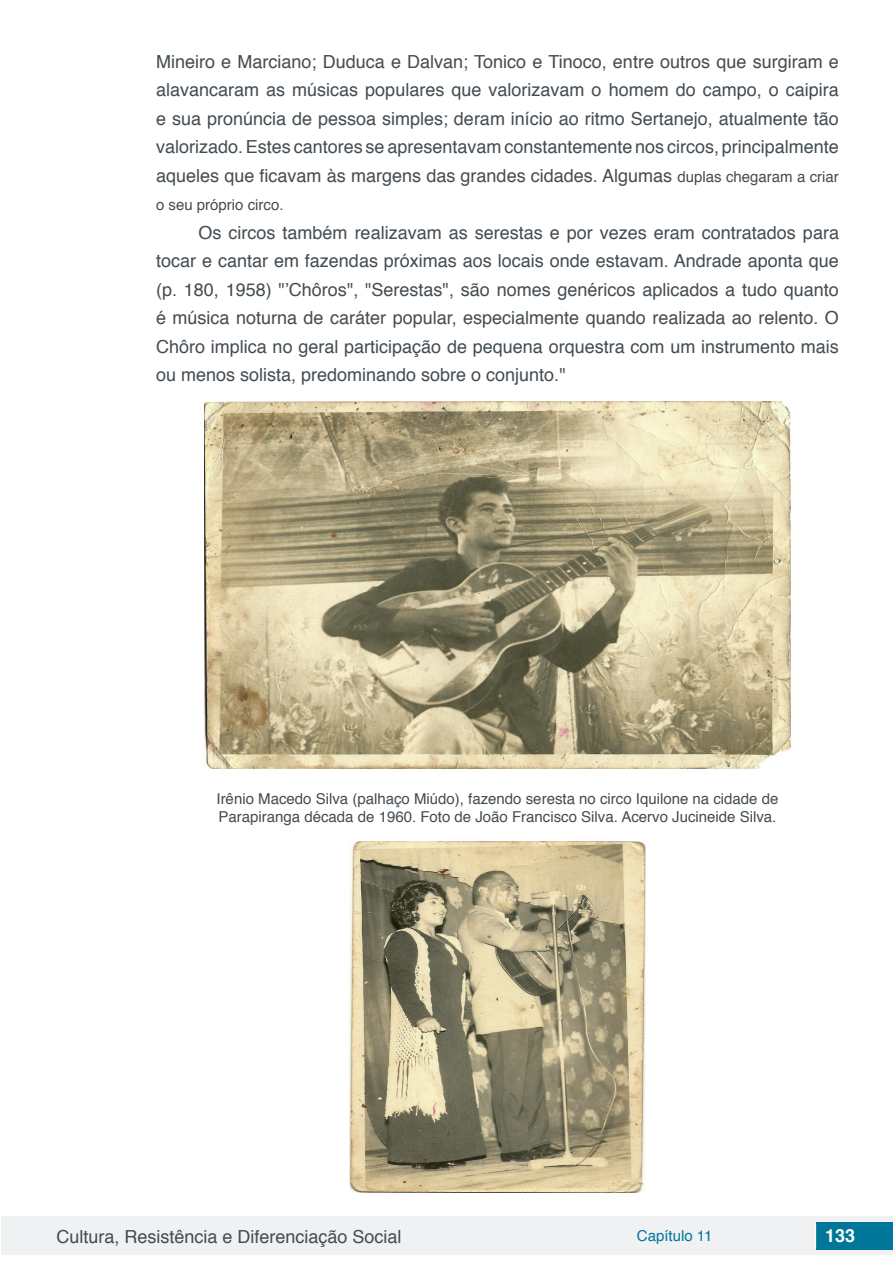
<style>
.page{position:relative;width:893px;height:1263px;background:#fff}
.page>*{position:absolute;margin:0;border:0;box-sizing:border-box;transform-origin:0 0}
.t1{font:18px/28.5px "Helvetica";color:#434c52;text-align:justify}
.t2{font:700 18px "Helvetica";color:#fff}
.t3{font:15px/18px "Helvetica";color:#434c52}
.t4{font:15px "Helvetica";color:#007699}
.s1{font-size:15px}
</style>
<div class="page">
<div style="left:1px;top:1216px;width:891px;height:38px;background:#f0f1f2"></div>
<div style="left:816px;top:1222px;width:77px;height:27px;background:#007699"></div>
<svg style="left:815px;top:1224px;width:1px;height:24px"></svg>
<img style="left:204px;top:401px;width:587px;height:368px">
<img style="left:350px;top:842px;width:295px;height:350px">
<p class="t1" style="left:156px;top:47px;width:684px">Mineiro e Marciano; Duduca e Dalvan; Tonico e Tinoco, entre outros que surgiram e alavancaram as músicas populares que valorizavam o homem do campo, o caipira e sua pronúncia de pessoa simples; deram início ao ritmo Sertanejo, atualmente tão valorizado. Estes cantores se apresentavam constantemente nos circos, principalmente aqueles que ficavam às margens das grandes cidades. Algumas <span class="s1">duplas chegaram a criar</span></p>
<p class="t3" style="left:156px;top:196px;width:129px">o seu próprio circo.</p>
<p class="t1" style="left:156px;top:218px;width:684px;text-indent:43px">Os circos também realizavam as serestas e por vezes eram contratados para tocar e cantar em fazendas próximas aos locais onde estavam. Andrade aponta que (p. 180, 1958) "’Chôros", "Serestas", são nomes genéricos aplicados a tudo quanto é música noturna de caráter popular, especialmente quando realizada ao relento. O Chôro implica no geral participação de pequena orquestra com um instrumento mais ou menos solista, predominando sobre o conjunto."</p>
<p class="t3" style="left:216px;top:790px;width:563px">Irênio Macedo Silva (palhaço Miúdo), fazendo seresta no circo Iquilone na cidade de<br>Parapiranga década de 1960. Foto de João Francisco Silva. Acervo Jucineide Silva.</p>
<p class="t1" style="left:56px;top:1223px;width:347px">Cultura, Resistência e Diferenciação Social</p>
<p class="t4" style="left:637px;top:1224px;width:77px">Capítulo 11</p>
<p class="t2" style="left:825px;top:1221px;width:32px">133</p>
</div>
